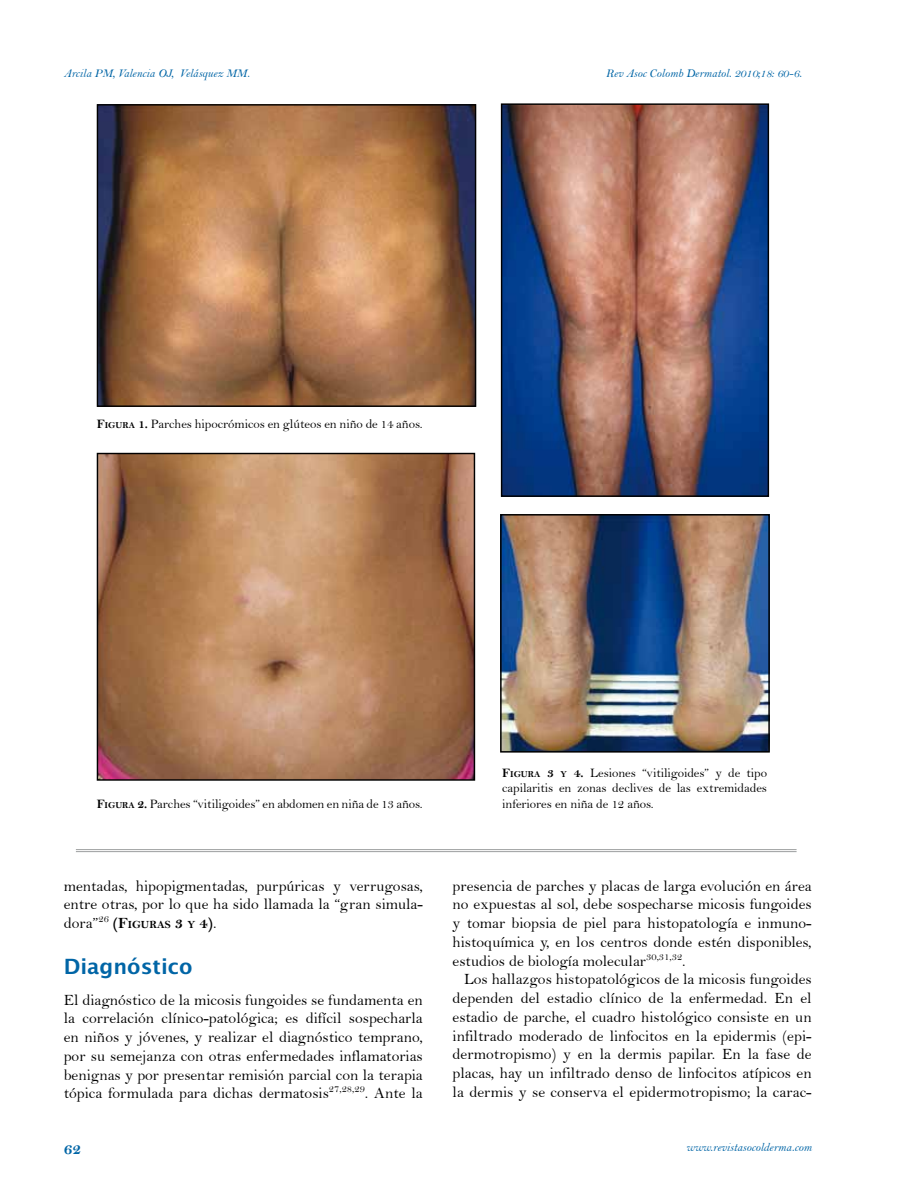
<style>
.page{position:relative;width:918px;height:1188px;background:#fff}
.page>*{position:absolute;margin:0;border:0;box-sizing:border-box;transform-origin:0 0}
.t1{font:700 21px "Lucida Grande";color:#0065a6}
.t2{font:16.5px "Bell MT Bold";color:#0065a6}
.t3{font:15.75px/18.8px "Bell";color:#000;text-align:justify}
.t4{font:13.05px/15.9px "Bell";letter-spacing:-.005em;color:#000;text-align:justify}
.t5{font:12px "Bell MT Italic";color:#0065a6}
.t6{font:10.95px "Bell MT Bold";color:#000}
.s1{font-family:"Bell MT Bold"}
.s2{font-family:"Bell MT Bold";font-size:9.15px}
.s3{font-family:"Bell";font-size:15.75px}
.s4{font-size:15.75px}
</style>
<div class="page">
<hr style="left:76px;top:849px;width:721px;height:1px;background:#9c9e9f">
<hr style="left:76px;top:851px;width:721px;height:1px;background:#9c9e9f">
<img style="left:99px;top:455px;width:374px;height:324px">
<div style="left:97px;top:453px;width:378px;height:328px;border:1px solid #000"></div>
<img style="left:99px;top:106px;width:375px;height:299px">
<div style="left:97px;top:104px;width:379px;height:303px;border:1px solid #000"></div>
<img style="left:503px;top:105px;width:264px;height:390px">
<div style="left:501px;top:103px;width:268px;height:394px;border:1px solid #000"></div>
<img style="left:503px;top:517px;width:264px;height:233px">
<div style="left:500px;top:514px;width:270px;height:239px;border:2px solid #000"></div>
<p class="t5" style="left:64px;top:67px;width:188px">Arcila PM, Valencia OJ, Velásquez MM.</p>
<p class="t5" style="left:606px;top:66px;width:198px">Rev Asoc Colomb Dermatol. 2010;18: 60-6.</p>
<p class="t4" style="left:97px;top:416px;width:327px"><span class="s1">F</span><span class="s2">IGURA</span> <span class="s1">1.</span> Parches hipocrómicos en glúteos en niño de 14 años.</p>
<p class="t4" style="left:97px;top:796px;width:327px"><span class="s1">F</span><span class="s2">IGURA</span> <span class="s1">2.</span> Parches “vitiligoides” en abdomen en niña de 13 años.</p>
<p class="t3" style="left:64px;top:876px;width:361px">mentadas, hipopigmentadas, purpúricas y verrugosas, entre otras, por lo que ha sido llamada la “gran simula-</p>
<p class="t6" style="left:64px;top:918px;width:154px"><span class="s3">dora”</span><sup>26</sup> <span class="s4">(F</span>IGURAS <span class="s4">3</span> Y <span class="s4">4)</span><span class="s3">.</span></p>
<h1 class="t1" style="left:64px;top:954px;width:130px">Diagnóstico</h1>
<p class="t3" style="left:64px;top:990px;width:361px">El diagnóstico de la micosis fungoides se fundamenta en la correlación clínico-patológica; es difícil sospecharla en niños y jóvenes, y realizar el diagnóstico temprano, por su semejanza con otras enfermedades inflamatorias benignas y por presentar remisión parcial con la terapia tópica formulada para dichas dermatosis<sup>27,28,29</sup>. Ante la</p>
<p class="t4" style="left:502px;top:764px;width:266px"><span class="s1">F</span><span class="s2">IGURA</span> <span class="s1">3</span> <span class="s2">Y</span> <span class="s1">4.</span> Lesiones “vitiligoides” y de tipo capilaritis en zonas declives de las extremidades inferiores en niña de 12 años.</p>
<p class="t3" style="left:453px;top:876px;width:361px">presencia de parches y placas de larga evolución en área no expuestas al sol, debe sospecharse micosis fungoides y tomar biopsia de piel para histopatología e inmuno&shy;histoquímica y, en los centros donde estén disponibles, estudios de biología molecular<sup>30,31,32</sup>.</p>
<p class="t3" style="left:453px;top:970px;width:361px;text-indent:11px">Los hallazgos histopatológicos de la micosis fungoides dependen del estadio clínico de la enfermedad. En el estadio de parche, el cuadro histológico consiste en un infiltrado moderado de linfocitos en la epidermis (epi&shy;dermotropismo) y en la dermis papilar. En la fase de placas, hay un infiltrado denso de linfocitos atípicos en la dermis y se conserva el epidermotropismo; la carac-</p>
<p class="t2" style="left:64px;top:1138px;width:19px">62</p>
<p class="t5" style="left:686px;top:1140px;width:127px">www.revistasocolderma.com</p>
</div>
